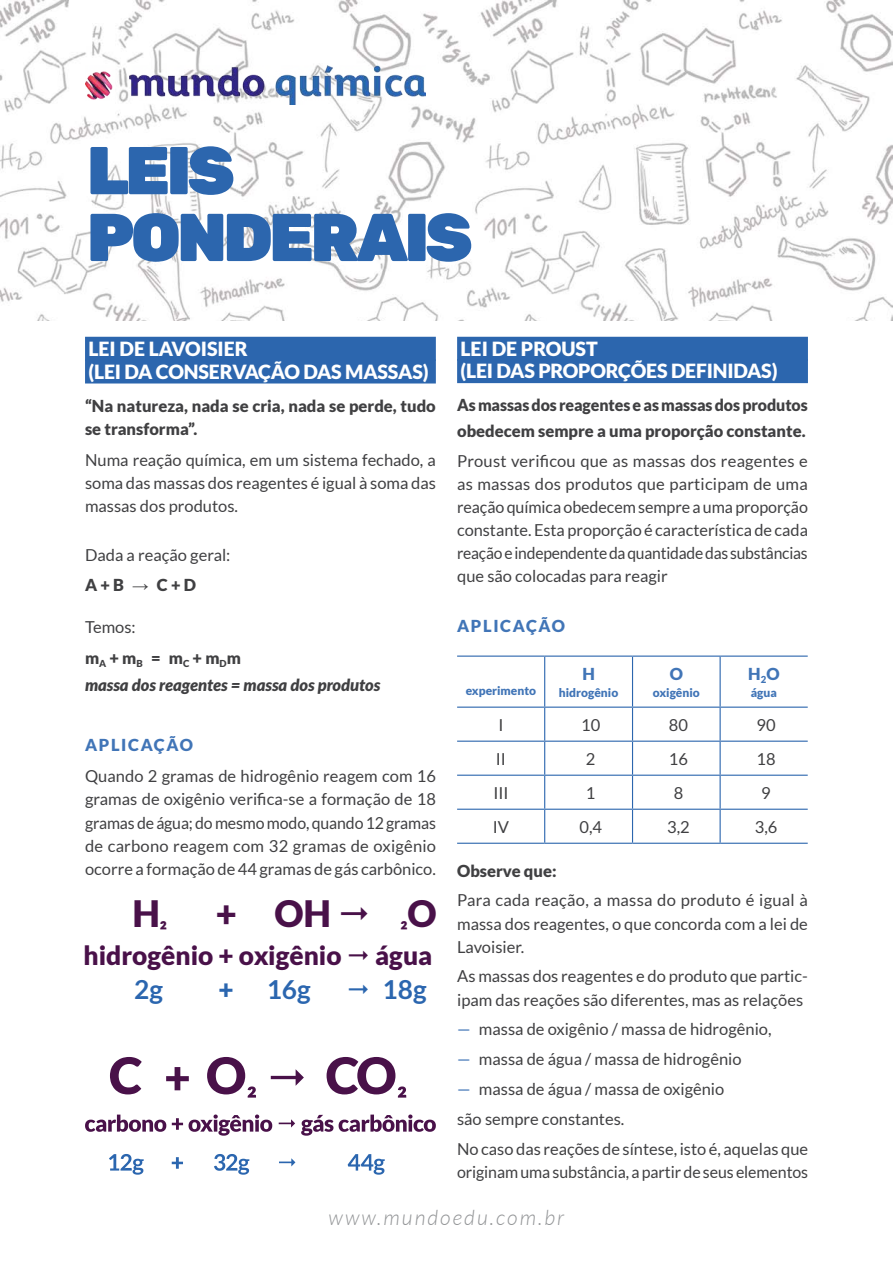
<style>
.page{position:relative;width:893px;height:1263px;background:#fff}
.page>*{position:absolute;margin:0;border:0;box-sizing:border-box;transform-origin:0 0}
.t1{font:900 67.5px/66.8px "Rubik";letter-spacing:-.055em;color:#2c66ae}
.t2{font:900 36.45px "Lato";color:#491149}
.t3{font:900 26.25px "Lato";color:#491149}
.t4{font:700 26.25px "Lato";color:#2b66af}
.t5{font:900 26.25px "Lato";color:#2b66af}
.t6{font:900 21.3px "Lato";color:#491149}
.t7{font:italic 300 21px "Lato";letter-spacing:.1em;color:#939597}
.t8{font:900 19.5px/22.8px "Lato";letter-spacing:-.01em;color:#fff}
.t9{font:16.5px/23.1px "Lato";color:#404042;text-align:justify}
.t10{font:900 16.5px/23.4px "Lato";color:#404042}
.t11{font:italic 900 16.5px "Lato";color:#404042}
.t12{font:900 16.5px "Lato";letter-spacing:.1em;color:#4175b7}
.t13{font:900 12px "Lato";color:#4175b7}
.s1{font-weight:900}
.s2{font-family:"Arial";font-weight:900}
.s3{font-weight:400}
.s4{color:#4175b7}
</style>
<div class="page">
<img style="left:0;top:0;width:893px;height:320px">
<img style="left:85px;top:65px;width:340px;height:40px">
<div style="left:85px;top:337px;width:351px;height:24px;background:#2c66ae"></div>
<div style="left:85px;top:359px;width:351px;height:24px;background:#2c66ae"></div>
<svg style="left:85px;top:1114px;width:81px;height:18px"></svg>
<svg style="left:172px;top:1118px;width:11px;height:12px"></svg>
<svg style="left:189px;top:1114px;width:83px;height:22px"></svg>
<svg style="left:279px;top:1119px;width:16px;height:8px"></svg>
<svg style="left:301px;top:1115px;width:32px;height:21px"></svg>
<svg style="left:339px;top:1114px;width:97px;height:18px"></svg>
<svg style="left:110px;top:1057px;width:32px;height:37px"></svg>
<svg style="left:207px;top:1057px;width:49px;height:40px"></svg>
<svg style="left:327px;top:1057px;width:79px;height:40px"></svg>
<svg style="left:279px;top:1158px;width:16px;height:8px"></svg>
<svg style="left:271px;top:1069px;width:33px;height:17px"></svg>
<svg style="left:109px;top:1154px;width:35px;height:21px"></svg>
<svg style="left:214px;top:1154px;width:35px;height:21px"></svg>
<svg style="left:172px;top:1157px;width:11px;height:12px"></svg>
<svg style="left:166px;top:1067px;width:23px;height:23px"></svg>
<svg style="left:348px;top:1154px;width:37px;height:21px"></svg>
<div style="left:457px;top:337px;width:351px;height:24px;background:#2c66ae"></div>
<div style="left:457px;top:359px;width:351px;height:24px;background:#2c66ae"></div>
<hr style="left:457px;top:655px;width:88px;height:2px;background:#2c66ae">
<hr style="left:545px;top:655px;width:87px;height:2px;background:#2c66ae">
<hr style="left:632px;top:655px;width:88px;height:2px;background:#2c66ae">
<hr style="left:720px;top:655px;width:88px;height:2px;background:#2c66ae">
<hr style="left:457px;top:707px;width:88px;height:1px;background:#2c66ae">
<hr style="left:545px;top:707px;width:87px;height:1px;background:#2c66ae">
<hr style="left:632px;top:707px;width:88px;height:1px;background:#2c66ae">
<hr style="left:720px;top:707px;width:88px;height:1px;background:#2c66ae">
<hr style="left:457px;top:741px;width:88px;height:1px;background:#2c66ae">
<hr style="left:545px;top:741px;width:87px;height:1px;background:#2c66ae">
<hr style="left:632px;top:741px;width:88px;height:1px;background:#2c66ae">
<hr style="left:720px;top:741px;width:88px;height:1px;background:#2c66ae">
<hr style="left:457px;top:775px;width:88px;height:1px;background:#2c66ae">
<hr style="left:545px;top:775px;width:87px;height:1px;background:#2c66ae">
<hr style="left:632px;top:775px;width:88px;height:1px;background:#2c66ae">
<hr style="left:720px;top:775px;width:88px;height:1px;background:#2c66ae">
<hr style="left:457px;top:809px;width:88px;height:1px;background:#2c66ae">
<hr style="left:545px;top:809px;width:87px;height:1px;background:#2c66ae">
<hr style="left:632px;top:809px;width:88px;height:1px;background:#2c66ae">
<hr style="left:720px;top:809px;width:88px;height:1px;background:#2c66ae">
<hr style="left:457px;top:843px;width:88px;height:1px;background:#2c66ae">
<hr style="left:545px;top:843px;width:87px;height:1px;background:#2c66ae">
<hr style="left:632px;top:843px;width:88px;height:1px;background:#2c66ae">
<hr style="left:720px;top:843px;width:88px;height:1px;background:#2c66ae">
<hr style="left:544px;top:657px;width:1px;height:50px;background:#2c66ae">
<hr style="left:632px;top:657px;width:1px;height:50px;background:#2c66ae">
<hr style="left:720px;top:657px;width:1px;height:50px;background:#2c66ae">
<hr style="left:544px;top:708px;width:1px;height:33px;background:#2c66ae">
<hr style="left:632px;top:708px;width:1px;height:33px;background:#2c66ae">
<hr style="left:720px;top:708px;width:1px;height:33px;background:#2c66ae">
<hr style="left:544px;top:742px;width:1px;height:33px;background:#2c66ae">
<hr style="left:632px;top:742px;width:1px;height:33px;background:#2c66ae">
<hr style="left:720px;top:742px;width:1px;height:33px;background:#2c66ae">
<hr style="left:544px;top:776px;width:1px;height:33px;background:#2c66ae">
<hr style="left:632px;top:776px;width:1px;height:33px;background:#2c66ae">
<hr style="left:720px;top:776px;width:1px;height:33px;background:#2c66ae">
<hr style="left:544px;top:810px;width:1px;height:33px;background:#2c66ae">
<hr style="left:632px;top:810px;width:1px;height:33px;background:#2c66ae">
<hr style="left:720px;top:810px;width:1px;height:33px;background:#2c66ae">
<h1 class="t1" style="left:87px;top:138px;width:387px">LEIS<br>PONDERAIS</h1>
<p class="t8" style="left:88px;top:337px;width:342px">LEI DE LAVOISIER<br>(LEI DA CONSERVAÇÃO DAS MASSAS)</p>
<p class="t10" style="left:85px;top:394px;width:352px">“Na natureza, nada se cria, nada se perde, tudo se transforma”.</p>
<p class="t9" style="left:85px;top:448px;width:352px">Numa reação química, em um sistema fechado, a soma das massas dos reagentes é igual à soma das massas dos produtos.</p>
<p class="t9" style="left:85px;top:540px;width:147px;line-height:30.3px">Dada a reação geral:<br><span class="s1">A + B</span><span class="s2">→</span><span class="s1">C + D</span></p>
<p class="t10" style="left:85px;top:612px;width:157px;line-height:30.2px"><span class="s3">Temos:<br></span>m<sub>A</sub> + m<sub>B</sub> = m<sub>C</sub> + m<sub>D</sub>m</p>
<p class="t11" style="left:85px;top:675px;width:297px">massa dos reagentes = massa dos produtos</p>
<p class="t12" style="left:85px;top:736px;width:109px">APLICAÇÃO</p>
<p class="t9" style="left:85px;top:764px;width:352px">Quando 2 gramas de hidrogênio reagem com 16 gramas de oxigênio verifica-se a formação de 18 gramas de água; do mesmo modo, quando 12 gramas de carbono reagem com 32 gramas de oxigênio ocorre a formação de 44 gramas de gás carbônico.</p>
<h2 class="t2" style="left:132px;top:892px;width:36px">H<sub>²</sub></h2>
<h2 class="t2" style="left:216px;top:892px;width:117px">+ OH</h2>
<p class="t6" style="left:400px;top:919px;width:38px">²<sup>O</sup></p>
<h3 class="t3" style="left:83px;top:940px;width:260px">hidrogênio + oxigênio</h3>
<h3 class="t3" style="left:375px;top:940px;width:59px">água</h3>
<h3 class="t4" style="left:134px;top:975px;width:30px">2g</h3>
<h3 class="t5" style="left:218px;top:974px;width:17px">+</h3>
<h3 class="t4" style="left:267px;top:975px;width:46px">16g</h3>
<h3 class="t4" style="left:383px;top:975px;width:46px">18g</h3>
<p class="t8" style="left:460px;top:337px;width:318px;line-height:22.4px">LEI DE PROUST<br>(LEI DAS PROPORÇÕES DEFINIDAS)</p>
<p class="t10" style="left:457px;top:392px;width:352px;line-height:26.1px">As massas dos reagentes e as massas dos produtos obedecem sempre a uma proporção constante.</p>
<p class="t9" style="left:457px;top:449px;width:352px">Proust verificou que as massas dos reagentes e as massas dos produtos que participam de uma reação química obedecem sempre a uma proporção constante. Esta proporção é característica de cada reação e independente da quantidade das substâncias que são colocadas para reagir</p>
<p class="t12" style="left:457px;top:616px;width:109px">APLICAÇÃO</p>
<p class="t13" style="left:466px;top:684px;width:72px">experimento</p>
<p class="t12" style="left:582px;top:664px;width:14px">H</p>
<p class="t13" style="left:559px;top:685px;width:61px">hidrogênio</p>
<p class="t12" style="left:670px;top:664px;width:15px">O</p>
<p class="t13" style="left:653px;top:685px;width:49px">oxigênio</p>
<p class="t12" style="left:748px;top:664px;width:33px">H<sub>2</sub>O</p>
<p class="t13" style="left:751px;top:685px;width:28px">água</p>
<p class="t9" style="left:498px;top:713px;width:7px">I</p>
<p class="t9" style="left:581px;top:713px;width:21px">10</p>
<p class="t9" style="left:669px;top:713px;width:21px">80</p>
<p class="t9" style="left:756px;top:713px;width:21px">90</p>
<p class="t9" style="left:496px;top:747px;width:12px">II</p>
<p class="t9" style="left:586px;top:747px;width:11px">2</p>
<p class="t9" style="left:669px;top:747px;width:21px">16</p>
<p class="t9" style="left:756px;top:747px;width:21px">18</p>
<p class="t9" style="left:493px;top:781px;width:17px">III</p>
<p class="t9" style="left:586px;top:781px;width:11px">1</p>
<p class="t9" style="left:674px;top:781px;width:11px">8</p>
<p class="t9" style="left:761px;top:781px;width:11px">9</p>
<p class="t9" style="left:493px;top:815px;width:18px">IV</p>
<p class="t9" style="left:579px;top:815px;width:24px">0,4</p>
<p class="t9" style="left:667px;top:815px;width:24px">3,2</p>
<p class="t9" style="left:755px;top:815px;width:24px">3,6</p>
<p class="t10" style="left:457px;top:858px;width:101px">Observe que:</p>
<p class="t9" style="left:457px;top:889px;width:352px">Para cada reação, a massa do produto é igual à massa dos reagentes, o que concorda com a lei de Lavoisier.</p>
<p class="t9" style="left:457px;top:965px;width:352px">As massas dos reagentes e do produto que partic&shy;ipam das reações são diferentes, mas as relações</p>
<p class="t9" style="left:457px;top:1018px;width:316px"><span class="s4">—</span> massa de oxigênio / massa de hidrogênio,</p>
<p class="t9" style="left:457px;top:1048px;width:286px"><span class="s4">—</span> massa de água / massa de hidrogênio</p>
<p class="t9" style="left:457px;top:1074px;width:353px;line-height:29.8px;text-align:left"><span class="s4">—</span> massa de água / massa de oxigênio<br>são sempre constantes.<br>No caso das reações de síntese, isto é, aquelas que</p>
<p class="t9" style="left:457px;top:1160px;width:353px">originam uma substância, a partir de seus elementos</p>
<p class="t7" style="left:329px;top:1206px;width:237px">www.mundoedu.com.br</p>
</div>
